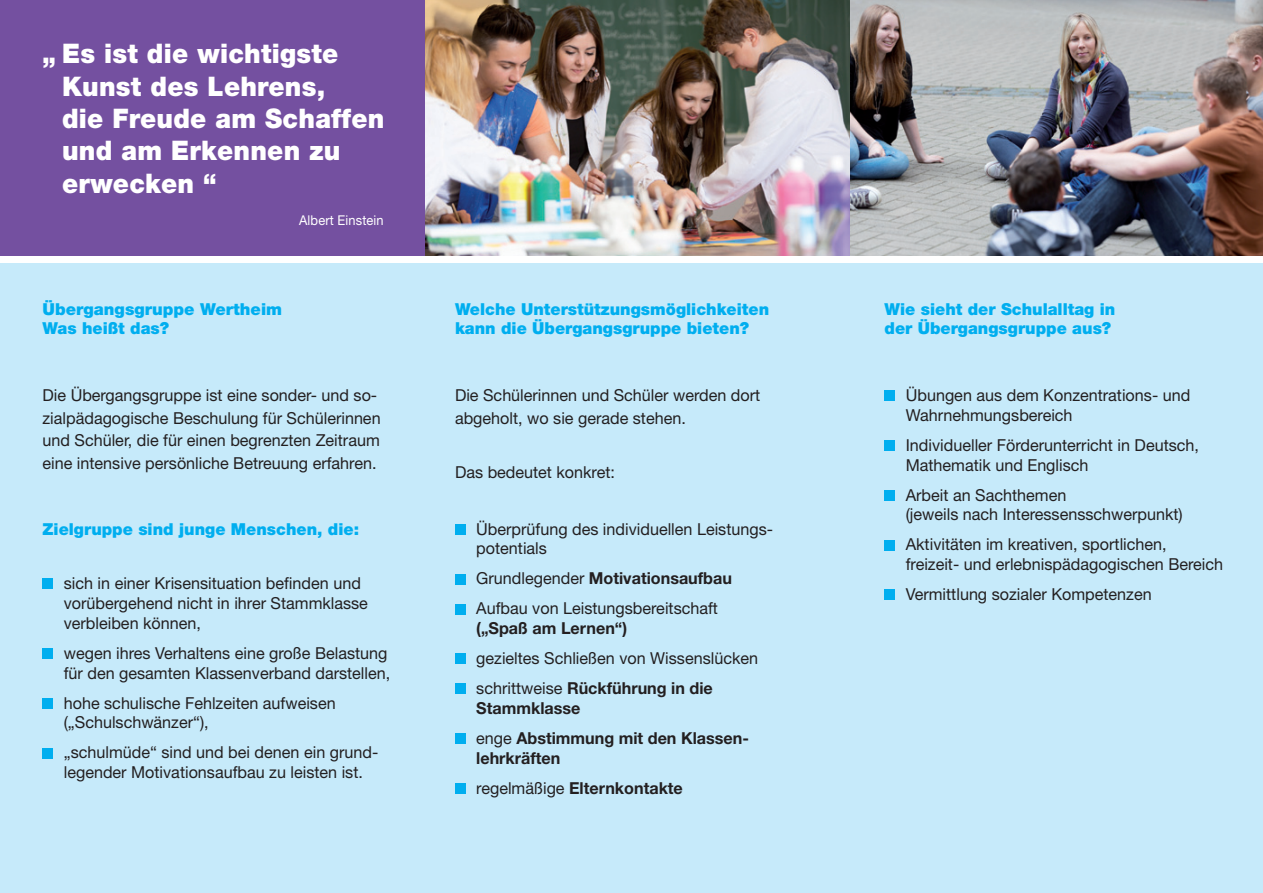
<style>
.page{position:relative;width:1263px;height:893px;background:#fff}
.page>*{position:absolute;margin:0;border:0;box-sizing:border-box;transform-origin:0 0}
.t1{font:900 27px/32.4px "Helvetica Neue";letter-spacing:.01em;color:#fff;scale:.95 1}
.t2{font:16.5px/19.8px "Helvetica Neue";color:#231f20}
.t3{font:900 16.5px/19.8px "Helvetica Neue";color:#00aeef}
.t4{font:700 16.5px/19.8px "Helvetica Neue";color:#231f20}
.t5{font:13.5px "Helvetica Neue";letter-spacing:.01em;color:#fff;scale:.95 1}
.s1{font-weight:400}
.s2{font-weight:700}
</style>
<div class="page">
<div style="left:0;top:264px;width:1263px;height:629px;background:#c6eafa"></div>
<div style="left:0;top:0;width:425px;height:255px;background:#7450a0"></div>
<div style="left:43px;top:578px;width:10px;height:11px;background:#00aeef"></div>
<div style="left:43px;top:648px;width:10px;height:11px;background:#00aeef"></div>
<div style="left:43px;top:698px;width:10px;height:10px;background:#00aeef"></div>
<div style="left:43px;top:748px;width:10px;height:10px;background:#00aeef"></div>
<div style="left:884px;top:390px;width:11px;height:11px;background:#00aeef"></div>
<div style="left:884px;top:440px;width:11px;height:11px;background:#00aeef"></div>
<div style="left:884px;top:490px;width:11px;height:11px;background:#00aeef"></div>
<div style="left:884px;top:540px;width:11px;height:10px;background:#00aeef"></div>
<div style="left:884px;top:590px;width:11px;height:10px;background:#00aeef"></div>
<div style="left:455px;top:524px;width:11px;height:10px;background:#00aeef"></div>
<div style="left:455px;top:574px;width:11px;height:10px;background:#00aeef"></div>
<div style="left:455px;top:604px;width:11px;height:10px;background:#00aeef"></div>
<div style="left:455px;top:653px;width:11px;height:11px;background:#00aeef"></div>
<div style="left:455px;top:683px;width:11px;height:11px;background:#00aeef"></div>
<div style="left:455px;top:733px;width:11px;height:11px;background:#00aeef"></div>
<div style="left:455px;top:783px;width:11px;height:11px;background:#00aeef"></div>
<img style="left:425px;top:0;width:838px;height:255px">
<p class="t1" style="left:62px;top:37px;width:341px;text-indent:-19px">„ Es ist die wichtigste<br>Kunst des Lehrens,<br>die Freude am Schaffen und am Erkennen zu erwecken “</p>
<p class="t5" style="left:299px;top:212px;width:90px">Albert Einstein</p>
<p class="t3" style="left:43px;top:299px;width:241px">Übergangsgruppe Wertheim</p>
<p class="t3" style="left:43px;top:319px;width:128px">Was heißt das?</p>
<p class="t2" style="left:43px;top:384px;width:340px;line-height:22.5px">Die Übergangsgruppe ist eine sonder- und so&shy;zialpädagogische Beschulung für Schülerinnen und Schüler, die für einen begrenzten Zeitraum eine intensive persönliche Betreuung erfahren.</p>
<p class="t3" style="left:43px;top:519px;width:318px">Zielgruppe sind junge Menschen, die:</p>
<p class="t2" style="left:64px;top:573px;width:306px">sich in einer Krisensituation befinden und vorübergehend nicht in ihrer Stammklasse verbleiben können,</p>
<p class="t2" style="left:64px;top:643px;width:328px">wegen ihres Verhaltens eine große Belastung für den gesamten Klassenverband darstellen,</p>
<p class="t2" style="left:64px;top:692px;width:273px">hohe schulische Fehlzeiten aufweisen („Schulschwänzer“),</p>
<p class="t2" style="left:64px;top:742px;width:316px">„schulmüde“ sind und bei denen ein grund&shy;legender Motivationsaufbau zu leisten ist.</p>
<p class="t3" style="left:455px;top:299px;width:316px">Welche Unterstützungsmöglichkeiten kann die Übergangsgruppe bieten?</p>
<p class="t2" style="left:455px;top:384px;width:307px;line-height:22.5px">Die Schülerinnen und Schüler werden dort abgeholt, wo sie gerade stehen.</p>
<p class="t2" style="left:455px;top:461px;width:161px">Das bedeutet konkret:</p>
<p class="t2" style="left:476px;top:518px;width:298px">Überprüfung des individuellen Leistungs&shy;potentials</p>
<p class="t4" style="left:476px;top:568px;width:257px"><span class="s1">Grundlegender</span> Motivationsaufbau</p>
<p class="t2" style="left:476px;top:598px;width:243px">Aufbau von Leistungsbereitschaft <span class="s2">(„Spaß am Lernen“)</span></p>
<p class="t2" style="left:476px;top:648px;width:283px">gezieltes Schließen von Wissenslücken</p>
<p class="t4" style="left:476px;top:678px;width:238px"><span class="s1">schrittweise</span> Rückführung in die<br>Stammklasse</p>
<p class="t4" style="left:476px;top:728px;width:274px"><span class="s1">enge</span> Abstimmung mit den Klassen&shy;lehrkräften</p>
<p class="t4" style="left:476px;top:778px;width:208px"><span class="s1">regelmäßige</span> Elternkontakte</p>
<p class="t3" style="left:884px;top:299px;width:232px">Wie sieht der Schulalltag in</p>
<p class="t3" style="left:884px;top:319px;width:228px">der Übergangsgruppe aus?</p>
<p class="t2" style="left:906px;top:385px;width:286px">Übungen aus dem Konzentrations- und<br>Wahrnehmungsbereich</p>
<p class="t2" style="left:906px;top:435px;width:295px">Individueller Förderunterricht in Deutsch,<br>Mathematik und Englisch</p>
<p class="t2" style="left:906px;top:485px;width:278px">Arbeit an Sachthemen<br>(jeweils nach Interessensschwerpunkt)</p>
<p class="t2" style="left:906px;top:534px;width:319px">Aktivitäten im kreativen, sportlichen, freizeit- und erlebnispädagogischen Bereich</p>
<p class="t2" style="left:906px;top:584px;width:247px">Vermittlung sozialer Kompetenzen</p>
</div>
